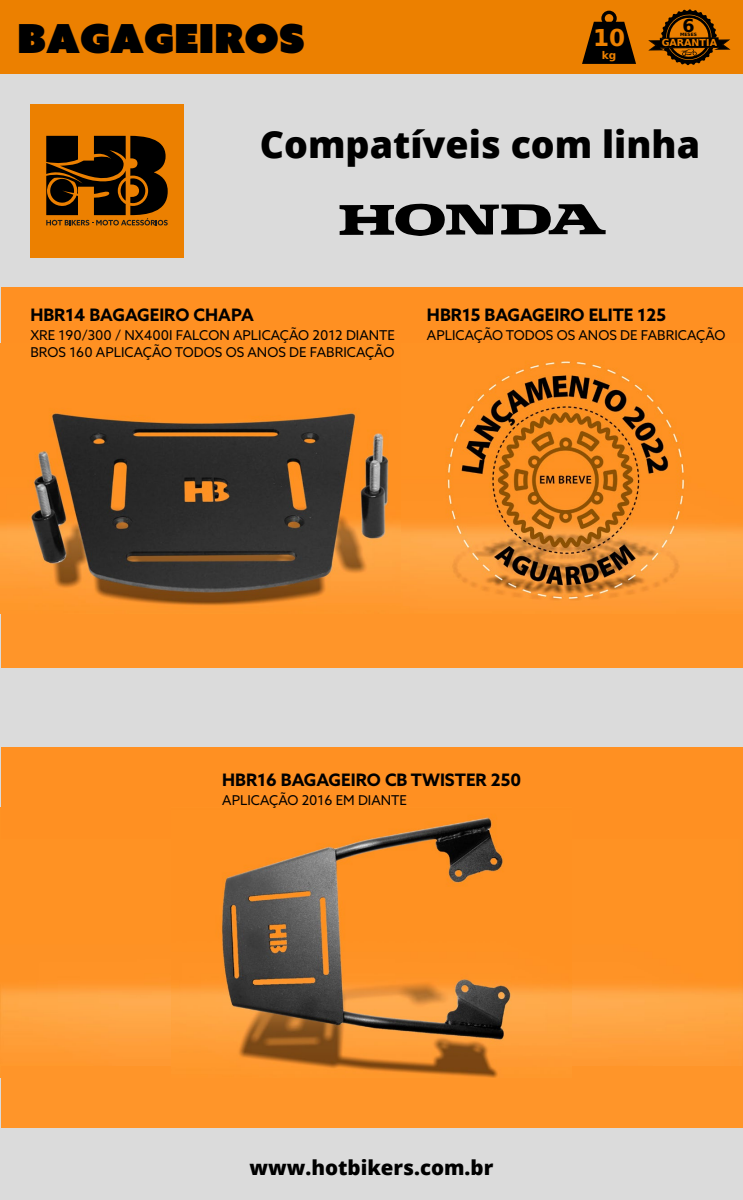
<style>
.page{position:relative;width:743px;height:1200px;background:#fff}
.page>*{position:absolute;margin:0;border:0;box-sizing:border-box;transform-origin:0 0}
.t1{font:39.94px "Azo Sans Uber W01";color:#000}
.t2{font:800 37.5px "Open Sans";color:#000}
.t3{font:700 23.19px "DejaVu Sans";color:#ed8100}
.t4{font:800 20.5px "Open Sans";color:#000}
.t5{font:700 17.62px "DejaVu Sans";color:#000}
.t6{font:700 17.19px "Azo Sans";color:#000}
.t7{font:13.56px "Azo Sans";color:#000}
.t8{font:700 10.56px "DejaVu Sans";color:#ed8100}
.t9{font:700 9.56px "DejaVu Sans";color:#ed8100}
.t10{font:700 4.44px "DejaVu Sans";color:#000}
</style>
<div class="page">
<div style="left:0;top:0;width:742px;height:1200px;background:#dbdbdb"></div>
<img style="left:571px;top:839px;width:171px;height:227px">
<img style="left:0;top:808px;width:171px;height:270px">
<div style="left:1px;top:607px;width:741px;height:61px;background:#ff9529"></div>
<div style="left:1px;top:287px;width:741px;height:92px;background:#ff9022"></div>
<div style="left:1px;top:1066px;width:741px;height:62px;background:#ff9529"></div>
<div style="left:1px;top:747px;width:741px;height:92px;background:#ff9022"></div>
<div style="left:0;top:0;width:742px;height:74px;background:#ec8000"></div>
<svg style="left:582px;top:11px;width:54px;height:53px"></svg>
<svg style="left:648px;top:9px;width:82px;height:56px"></svg>
<img style="left:400px;top:361px;width:342px;height:246px">
<div style="left:30px;top:104px;width:153px;height:153px;background:#ec8000"></div>
<svg style="left:46px;top:136px;width:122px;height:89px"></svg>
<svg style="left:339px;top:203px;width:266px;height:33px"></svg>
<img style="left:171px;top:817px;width:400px;height:261px">
<img style="left:0;top:343px;width:400px;height:270px">
<h1 class="t1" style="left:18px;top:12px;width:288px">BAGAGEIROS</h1>
<h3 class="t3" style="left:593px;top:19px;width:34px">10</h3>
<p class="t8" style="left:601px;top:46px;width:16px">kg</p>
<p class="t5" style="left:682px;top:11px;width:14px">6</p>
<p class="t10" style="left:680px;top:31px;width:18px">MESES</p>
<p class="t9" style="left:661px;top:35px;width:57px">GARANTIA</p>
<h2 class="t2" style="left:260px;top:115px;width:441px">Compatíveis com linha</h2>
<p class="t6" style="left:30px;top:304px;width:225px">HBR14 BAGAGEIRO CHAPA</p>
<p class="t6" style="left:427px;top:304px;width:240px">HBR15 BAGAGEIRO ELITE 125</p>
<p class="t7" style="left:30px;top:327px;width:366px">XRE 190/300 / NX400I FALCON APLICAÇÃO 2012 DIANTE</p>
<p class="t7" style="left:427px;top:327px;width:300px">APLICAÇÃO TODOS OS ANOS DE FABRICAÇÃO</p>
<p class="t7" style="left:30px;top:343px;width:365px">BROS 160 APLICAÇÃO TODOS OS ANOS DE FABRICAÇÃO</p>
<p class="t6" style="left:222px;top:768px;width:300px">HBR16 BAGAGEIRO CB TWISTER 250</p>
<p class="t7" style="left:222px;top:791px;width:186px">APLICAÇÃO 2016 EM DIANTE</p>
<h3 class="t4" style="left:249px;top:1152px;width:245px">www.hotbikers.com.br</h3>
</div>
